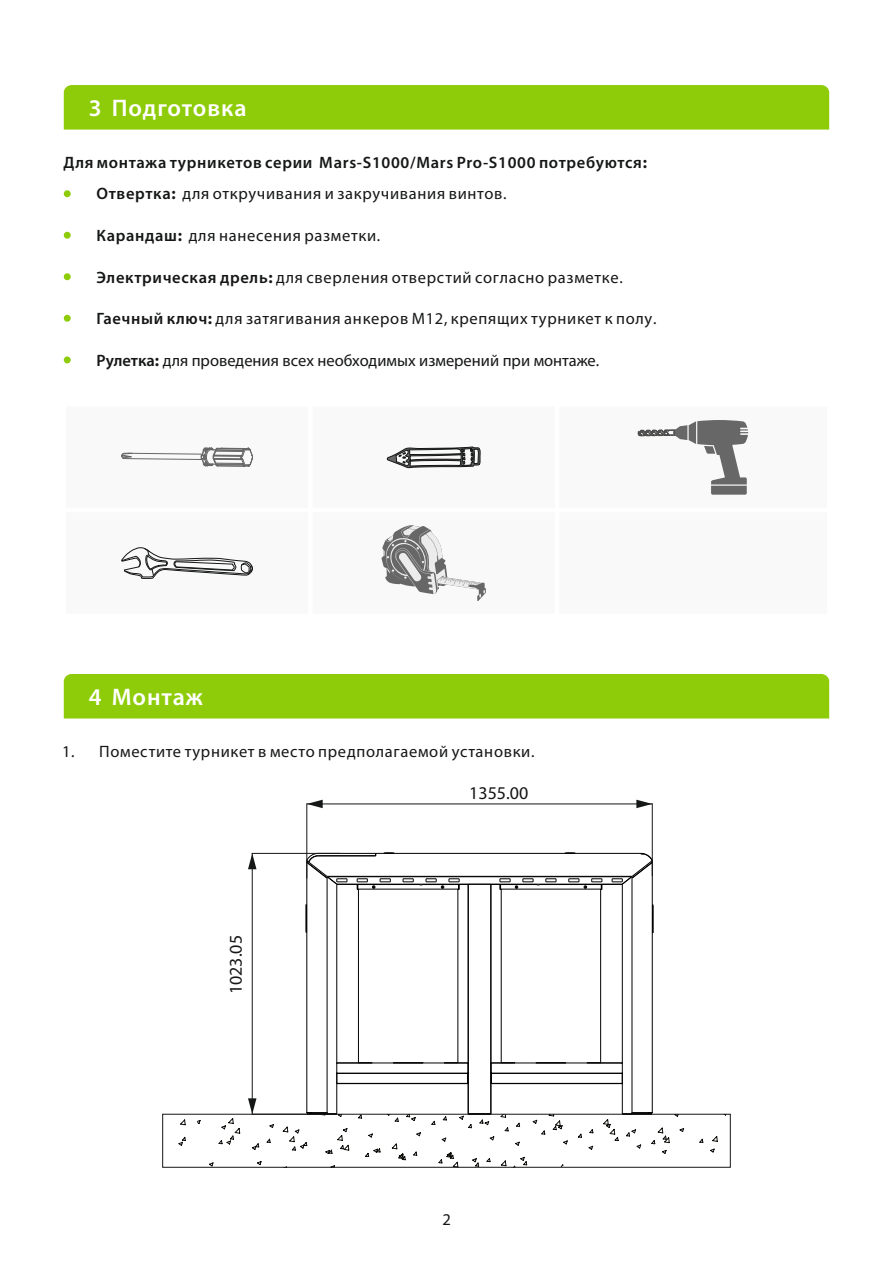
<style>
.page{position:relative;width:893px;height:1263px;background:#fff}
.page>*{position:absolute;margin:0;border:0;box-sizing:border-box;transform-origin:0 0}
.t1{font:600 24px "Myriad Pro";letter-spacing:.04em;color:#fff}
.t2{font:18px "Myriad Pro";color:#151616}
.t3{font:16.5px "Myriad Pro";letter-spacing:.04em;color:#151616}
.t4{font:600 16.5px "Myriad Pro";letter-spacing:.04em;color:#151616}
.t5{font:16.5px "Myriad Pro";color:#151616}
.s1{font-weight:700}
.s2{font-weight:600}
</style>
<div class="page">
<hr style="left:307px;top:862px;width:1px;height:250px;background:#000">
<hr style="left:327px;top:876px;width:1px;height:237px;background:#000">
<hr style="left:336px;top:884px;width:1px;height:230px;background:#000">
<hr style="left:358px;top:889px;width:1px;height:173px;background:#000">
<hr style="left:491px;top:1083px;width:131px;height:1px;background:#000">
<hr style="left:337px;top:1083px;width:131px;height:1px;background:#000">
<hr style="left:491px;top:1073px;width:131px;height:1px;background:#000">
<hr style="left:337px;top:1073px;width:131px;height:1px;background:#000">
<hr style="left:491px;top:1063px;width:131px;height:1px;background:#000">
<hr style="left:337px;top:1063px;width:131px;height:1px;background:#000">
<hr style="left:458px;top:889px;width:1px;height:173px;background:#000">
<hr style="left:468px;top:884px;width:1px;height:230px;background:#000">
<hr style="left:490px;top:884px;width:1px;height:230px;background:#000">
<hr style="left:491px;top:1082px;width:1px;height:32px;background:#000">
<hr style="left:491px;top:884px;width:1px;height:180px;background:#000">
<hr style="left:501px;top:889px;width:1px;height:173px;background:#000">
<hr style="left:358px;top:889px;width:100px;height:1px;background:#000">
<hr style="left:501px;top:889px;width:100px;height:1px;background:#000">
<hr style="left:337px;top:884px;width:285px;height:1px;background:#000">
<svg style="left:546px;top:878px;width:11px;height:4px"></svg>
<hr style="left:327px;top:876px;width:305px;height:1px;background:#000">
<hr style="left:600px;top:889px;width:1px;height:173px;background:#000">
<hr style="left:376px;top:853px;width:265px;height:1px;background:#000">
<hr style="left:622px;top:884px;width:1px;height:230px;background:#000">
<hr style="left:632px;top:876px;width:1px;height:237px;background:#000">
<hr style="left:652px;top:862px;width:1px;height:250px;background:#000">
<svg style="left:358px;top:1062px;width:15px;height:1px"></svg>
<svg style="left:393px;top:1062px;width:31px;height:1px"></svg>
<svg style="left:305px;top:904px;width:3px;height:29px"></svg>
<svg style="left:535px;top:1062px;width:31px;height:1px"></svg>
<svg style="left:586px;top:1062px;width:15px;height:1px"></svg>
<svg style="left:652px;top:904px;width:2px;height:29px"></svg>
<svg style="left:491px;top:1062px;width:24px;height:21px"></svg>
<svg style="left:336px;top:1072px;width:2px;height:12px"></svg>
<svg style="left:444px;top:1062px;width:24px;height:21px"></svg>
<svg style="left:306px;top:852px;width:89px;height:38px"></svg>
<svg style="left:403px;top:878px;width:137px;height:12px"></svg>
<svg style="left:565px;top:852px;width:88px;height:38px"></svg>
<hr style="left:307px;top:803px;width:1px;height:76px;background:#151616">
<hr style="left:652px;top:803px;width:1px;height:73px;background:#151616">
<hr style="left:307px;top:804px;width:345px;height:1px;background:#151616">
<svg style="left:636px;top:800px;width:16px;height:8px"></svg>
<svg style="left:307px;top:800px;width:16px;height:8px"></svg>
<hr style="left:252px;top:853px;width:88px;height:1px;background:#151616">
<hr style="left:252px;top:853px;width:1px;height:261px;background:#151616">
<svg style="left:248px;top:853px;width:8px;height:16px"></svg>
<svg style="left:163px;top:1098px;width:567px;height:68px"></svg>
<div style="left:162px;top:1114px;width:569px;height:54px;border:1px solid #151616"></div>
<div style="left:64px;top:85px;width:765px;height:45px;background:#8ecc09"></div>
<svg style="left:121px;top:420px;width:628px;height:182px"></svg>
<div style="left:64px;top:674px;width:765px;height:44px;background:#8ecc09"></div>
<div style="left:64px;top:190px;width:7px;height:7px;background:#8ecc09;border-radius:50%"></div>
<div style="left:64px;top:232px;width:7px;height:7px;background:#8ecc09;border-radius:50%"></div>
<div style="left:64px;top:273px;width:7px;height:7px;background:#8ecc09;border-radius:50%"></div>
<div style="left:64px;top:315px;width:7px;height:7px;background:#8ecc09;border-radius:50%"></div>
<div style="left:64px;top:356px;width:7px;height:7px;background:#8ecc09;border-radius:50%"></div>
<h1 class="t1" style="left:89px;top:98px;width:159px">3 Подготовка</h1>
<p class="t4" style="left:63px;top:155px;width:585px">Для монтажа турникетов серии Mars-S1000/Mars Pro-S1000 потребуются<span class="s1">:</span></p>
<p class="t3" style="left:96px;top:187px;width:412px"><span class="s2">Отвертка</span><span class="s1">:</span> для откручивания и закручивания винтов.</p>
<p class="t3" style="left:96px;top:229px;width:285px"><span class="s2">Карандаш</span><span class="s1">:</span> для нанесения разметки.</p>
<p class="t3" style="left:96px;top:270px;width:528px"><span class="s2">Электрическая дрель</span><span class="s1">:</span> для сверления отверстий согласно разметке.</p>
<p class="t3" style="left:96px;top:312px;width:562px"><span class="s2">Гаечный ключ</span><span class="s1">:</span> для затягивания анкеров М12, крепящих турникет к полу.</p>
<p class="t5" style="left:96px;top:353px;width:504px"><span class="s2">Рулетка</span><span class="s1">:</span> для проведения всех необходимых измерений при монтаже.</p>
<h1 class="t1" style="left:89px;top:687px;width:115px">4 Монтаж</h1>
<p class="t3" style="left:62px;top:744px;width:474px">1. Поместите турникет в место предполагаемой установки.</p>
<p class="t2" style="left:228px;top:994px;width:61px;rotate:-90deg">1023.05</p>
<p class="t2" style="left:469px;top:786px;width:61px">1355.00</p>
<p class="t3" style="left:442px;top:1213px;width:10px">2</p>
</div>
